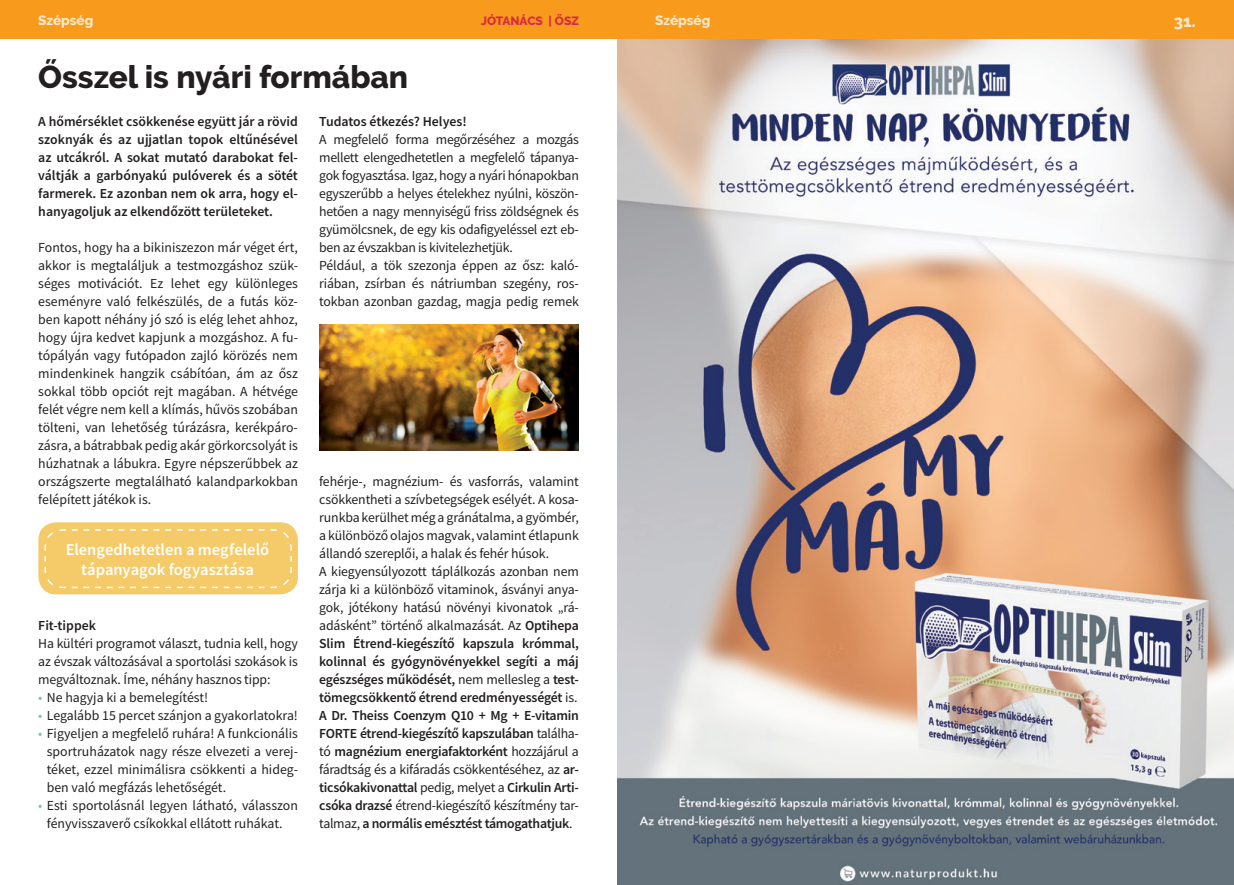
<style>
.page{position:relative;width:1234px;height:885px;background:#fff}
.page>*{position:absolute;margin:0;border:0;box-sizing:border-box;transform-origin:0 0}
.t1{font:800 31.5px "Raleway";color:#231f20}
.t2{font:600 16.5px/19.8px "Source Sans Pro";color:#fff;text-align:center}
.t3{font:800 16.5px "Raleway";color:#fee8cb}
.t4{font:13.8px/18px "Source Sans Pro";letter-spacing:-.01em;color:#231f20;text-align:justify}
.t5{font:600 13.8px/18px "Source Sans Pro";color:#231f20;text-align:justify}
.t6{font:800 13.5px "Raleway";color:#fee8cb}
.t7{font:800 12px "Raleway";color:#da2944}
.s1{font-weight:600}
.s2{color:#77c6b3}
</style>
<div class="page">
<img style="left:319px;top:324px;width:259px;height:126px">
<div style="left:38px;top:522px;width:260px;height:72px;background:#f5ca68;border-radius:18px"></div>
<svg style="left:44px;top:529px;width:248px;height:60px"></svg>
<img style="left:617px;top:38px;width:616px;height:846px">
<div style="left:0;top:0;width:1233px;height:38px;background:#f89a1c"></div>
<p class="t6" style="left:38px;top:13px;width:57px">Szépség</p>
<p class="t7" style="left:481px;top:14px;width:99px">JÓTANÁCS | ŐSZ</p>
<p class="t6" style="left:655px;top:13px;width:57px">Szépség</p>
<p class="t3" style="left:1173px;top:12px;width:23px">31.</p>
<h1 class="t1" style="left:38px;top:59px;width:371px">Ősszel is nyári formában</h1>
<p class="t5" style="left:38px;top:112px;width:261px">A hőmérséklet csökkenése együtt jár a rövid szoknyák és az ujjatlan topok eltűnésével az utcákról. A sokat mutató darabokat fel&shy;váltják a garbónyakú pulóverek és a sötét farmerek. Ez azonban nem ok arra, hogy el&shy;hanyagoljuk az elkendőzött területeket.</p>
<p class="t4" style="left:38px;top:238px;width:261px">Fontos, hogy ha a bikiniszezon már véget ért, akkor is megtaláljuk a testmozgáshoz szük&shy;séges motivációt. Ez lehet egy különleges eseményre való felkészülés, de a futás köz&shy;ben kapott néhány jó szó is elég lehet ahhoz, hogy újra kedvet kapjunk a mozgáshoz. A fu&shy;tópályán vagy futópadon zajló körözés nem mindenkinek hangzik csábítóan, ám az ősz sokkal több opciót rejt magában. A hétvége felét végre nem kell a klímás, hűvös szobában tölteni, van lehetőség túrázásra, kerékpáro&shy;zásra, a bátrabbak pedig akár görkorcsolyát is húzhatnak a lábukra. Egyre népszerűbbek az országszerte megtalálható kalandparkokban felépített játékok is.</p>
<p class="t5" style="left:319px;top:112px;width:149px">Tudatos étkezés? Helyes!</p>
<p class="t4" style="left:319px;top:130px;width:261px;text-align:left">A megfelelő forma megőrzéséhez a mozgás mellett elengedhetetlen a megfelelő tápanya&shy;gok fogyasztása. Igaz, hogy a nyári hónapokban egyszerűbb a helyes ételekhez nyúlni, köszön&shy;hetően a nagy mennyiségű friss zöldségnek és gyümölcsnek, de egy kis odafigyeléssel ezt eb&shy;ben az évszakban is kivitelezhetjük.<br>Például, a tök szezonja éppen az ősz: kaló&shy;riában, zsírban és nátriumban szegény, ros&shy;tokban azonban gazdag, magja pedig remek</p>
<p class="t4" style="left:319px;top:472px;width:261px;text-align:left">fehérje-, magnézium- és vasforrás, valamint csökkentheti a szívbetegségek esélyét. A kosa&shy;runkba kerülhet még a gránátalma, a gyömbér, a különböző olajos magvak, valamint étlapunk állandó szereplői, a halak és fehér húsok.<br>A kiegyensúlyozott táplálkozás azonban nem zárja ki a különböző vitaminok, ásványi anya&shy;gok, jótékony hatású növényi kivonatok „rá&shy;adásként” történő alkalmazását. Az <span class="s1">Optihepa Slim Étrend-kiegészítő kapszula krómmal, kolinnal és gyógynövényekkel segíti a máj egészséges működését,</span> nem mellesleg a <span class="s1">test&shy;tömegcsökkentő étrend eredményességét</span> is.<br><span class="s1">A Dr. Theiss Coenzym Q10 + Mg + E-vitamin FORTE étrend-kiegészítő kapszulában</span> találha&shy;tó <span class="s1">magnézium energiafaktorként</span> hozzájárul a fáradtság és a kifáradás csökkentéséhez, az <span class="s1">ar&shy;ticsókakivonattal</span> pedig, melyet a <span class="s1">Cirkulin Arti&shy;csóka drazsé</span> étrend-kiegészítő készítmény tar&shy;talmaz, <span class="s1">a normális emésztést támogathatjuk</span>.</p>
<p class="t2" style="left:66px;top:539px;width:205px">Elengedhetetlen a megfelelő tápanyagok fogyasztása</p>
<p class="t5" style="left:38px;top:616px;width:59px">Fit-tippek</p>
<p class="t4" style="left:38px;top:634px;width:261px">Ha kültéri programot választ, tudnia kell, hogy az évszak változásával a sportolási szokások is megváltoznak. Íme, néhány hasznos tipp:</p>
<p class="t4" style="left:38px;top:688px;width:171px"><span class="s2">•</span> Ne hagyja ki a bemelegítést!</p>
<p class="t4" style="left:38px;top:706px;width:261px"><span class="s2">•</span> Legalább 15 percet szánjon a gyakorlatokra!</p>
<p class="t4" style="left:47px;top:724px;width:252px;text-indent:-9px"><span class="s2">•</span> Figyeljen a megfelelő ruhára! A funkcionális sportruházatok nagy része elvezeti a verej&shy;téket, ezzel minimálisra csökkenti a hideg&shy;ben való megfázás lehetőségét.</p>
<p class="t4" style="left:38px;top:796px;width:261px;text-align:center"><span class="s2">•</span> Esti sportolásnál legyen látható, válasszon fényvisszaverő csíkokkal ellátott ruhákat.</p>
</div>
